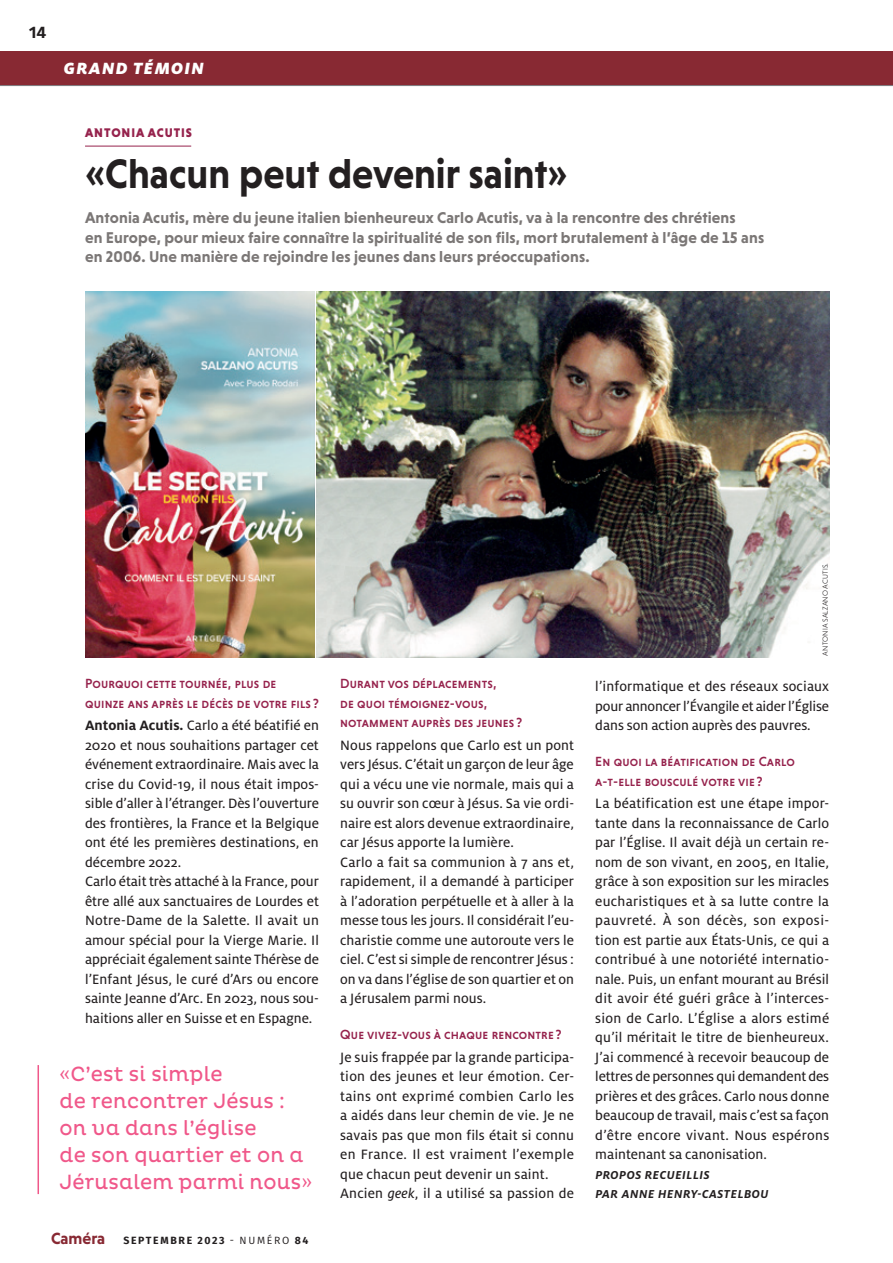
<style>
.page{position:relative;width:893px;height:1263px;background:#fff}
.page>*{position:absolute;margin:0;border:0;box-sizing:border-box;transform-origin:0 0}
.t1{font:700 42px "Niveau Grotesk";color:#231f20;scale:.94 1}
.t2{font:21px/27px "Pluto";letter-spacing:.01em;color:#f0588a;scale:.95 1}
.Rubriques_bandeau{font:italic 900 18px "Milo OT";letter-spacing:.07em;color:#fff}
.t3{font:700 16.5px "Pluto Cond";color:#231f20}
.t4{font:700 15.9px/19.5px "Niveau Grotesk";letter-spacing:.01em;color:#7b7776}
.t5{font:15px/19.5px "Milo OT Text";letter-spacing:.005em;color:#231f20;text-align:justify}
.t6{font:13.5px/19.5px "Niveau Grotesk Medium Small Caps";letter-spacing:.01em;color:#96234d}
.t7{font:italic 700 12.75px/19.5px "Milo OT";letter-spacing:.04em;color:#231f20}
.t8{font:900 12.75px "Niveau Grotesk";letter-spacing:.075em;color:#96234d}
.t9{font:700 10.5px "Fira Sans";letter-spacing:.16em;color:#231f20}
.t10{font:300 7.5px "Niveau Grotesk";letter-spacing:.015em;color:#231f20}
.s1{font-family:"Milo OT";font-weight:700}
.s2{font-family:"Milo OT Text Ita"}
.s3{font-family:"Niveau Grotesk";font-size:16.5px;color:#882933}
.s4{font-weight:400}
</style>
<div class="page">
<hr style="left:85px;top:146px;width:106px;height:1px;background:#96234d">
<img style="left:317px;top:291px;width:512px;height:366px">
<img style="left:85px;top:291px;width:230px;height:366px">
<hr style="left:38px;top:1065px;width:1px;height:129px;background:#f0588a">
<div style="left:0;top:51px;width:893px;height:34px;background:#882933"></div>
<hr style="left:0;top:85px;width:893px;height:1px;background:#808285">
<p class="t3" style="left:29px;top:23px;width:19px">14</p>
<p class="Rubriques_bandeau" style="left:64px;top:58px;width:142px">GRAND TÉMOIN</p>
<p class="t8" style="left:85px;top:125px;width:108px">ANTONIA ACUTIS</p>
<p class="t1" style="left:85px;top:149px;width:515px">«Chacun peut devenir saint»</p>
<p class="t4" style="left:85px;top:208px;width:681px">Antonia Acutis, mère du jeune italien bienheureux Carlo Acutis, va à la rencontre des chrétiens<br>en Europe, pour mieux faire connaître la spiritualité de son fils, mort brutalement à l’âge de 15 ans en 2006. Une manière de rejoindre les jeunes dans leurs préoccupations.</p>
<p class="t6" style="left:85px;top:674px;width:235px">Pourquoi cette tournée, plus de quinze ans après le décès de votre fils ?</p>
<p class="t5" style="left:85px;top:716px;width:236px"><span class="s1">Antonia Acutis.</span> Carlo a été béatifié en 2020 et nous souhaitions partager cet événement extraordinaire. Mais avec la crise du Covid-19, il nous était impos&shy;sible d’aller à l’étranger. Dès l’ouverture des frontières, la France et la Belgique ont été les premières destinations, en décembre 2022.</p>
<p class="t5" style="left:85px;top:872px;width:235px">Carlo était très attaché à la France, pour être allé aux sanctuaires de Lourdes et Notre-Dame de la Salette. Il avait un amour spécial pour la Vierge Marie. Il appréciait également sainte Thérèse de l’Enfant Jésus, le curé d’Ars ou encore sainte Jeanne d’Arc. En 2023, nous sou&shy;haitions aller en Suisse et en Espagne.</p>
<p class="t2" style="left:60px;top:1060px;width:267px">«C’est si simple<br>de rencontrer Jésus : on va dans l’église<br>de son quartier et on a<br>Jérusalem parmi nous»</p>
<p class="t6" style="left:340px;top:674px;width:183px">Durant vos déplacements,<br>de quoi témoignez-vous, notamment auprès des jeunes ?</p>
<p class="t5" style="left:340px;top:735px;width:235px">Nous rappelons que Carlo est un pont vers Jésus. C’était un garçon de leur âge qui a vécu une vie normale, mais qui a su ouvrir son cœur à Jésus. Sa vie ordi&shy;naire est alors devenue extraordinaire, car Jésus apporte la lumière.</p>
<p class="t5" style="left:340px;top:852px;width:235px">Carlo a fait sa communion à 7 ans et, rapidement, il a demandé à participer à l’adoration perpétuelle et à aller à la messe tous les jours. Il considérait l’eu&shy;charistie comme une autoroute vers le ciel. C’est si simple de rencontrer Jésus : on va dans l’église de son quartier et on a Jérusalem parmi nous.</p>
<p class="t6" style="left:340px;top:1025px;width:223px">Que vivez-vous à chaque rencontre ?</p>
<p class="t5" style="left:340px;top:1047px;width:235px">Je suis frappée par la grande participa&shy;tion des jeunes et leur émotion. Cer&shy;tains ont exprimé combien Carlo les a aidés dans leur chemin de vie. Je ne savais pas que mon fils était si connu en France. Il est vraiment l’exemple que chacun peut devenir un saint.</p>
<p class="t5" style="left:340px;top:1184px;width:235px">Ancien <span class="s2">geek</span>, il a utilisé sa passion de</p>
<p class="t10" style="left:821px;top:655px;width:94px;rotate:-90deg">ANTONIA SALZANO ACUTIS.</p>
<p class="t5" style="left:595px;top:677px;width:235px">l’informatique et des réseaux sociaux pour annoncer l’Évangile et aider l’Église dans son action auprès des pauvres.</p>
<p class="t6" style="left:595px;top:752px;width:201px">En quoi la béatification de Carlo a-t-elle bousculé votre vie ?</p>
<p class="t5" style="left:595px;top:794px;width:235px">La béatification est une étape impor&shy;tante dans la reconnaissance de Carlo par l’Église. Il avait déjà un certain re&shy;nom de son vivant, en 2005, en Italie, grâce à son exposition sur les miracles eucharistiques et à sa lutte contre la pauvreté. À son décès, son exposi&shy;tion est partie aux États-Unis, ce qui a contribué à une notoriété internatio&shy;nale. Puis, un enfant mourant au Brésil dit avoir été guéri grâce à l’interces&shy;sion de Carlo. L’Église a alors estimé qu’il méritait le titre de bienheureux.<br>J’ai commencé à recevoir beaucoup de lettres de personnes qui demandent des prières et des grâces. Carlo nous donne beaucoup de travail, mais c’est sa façon d’être encore vivant. Nous espérons maintenant sa canonisation.</p>
<p class="t7" style="left:595px;top:1165px;width:175px">PROPOS RECUEILLIS<br>PAR ANNE HENRY-CASTELBOU</p>
<p class="t9" style="left:51px;top:1231px;width:259px"><span class="s3">Caméra</span> SEPTEMBRE 2023 <span class="s4">- NUMÉRO</span> 84</p>
</div>
